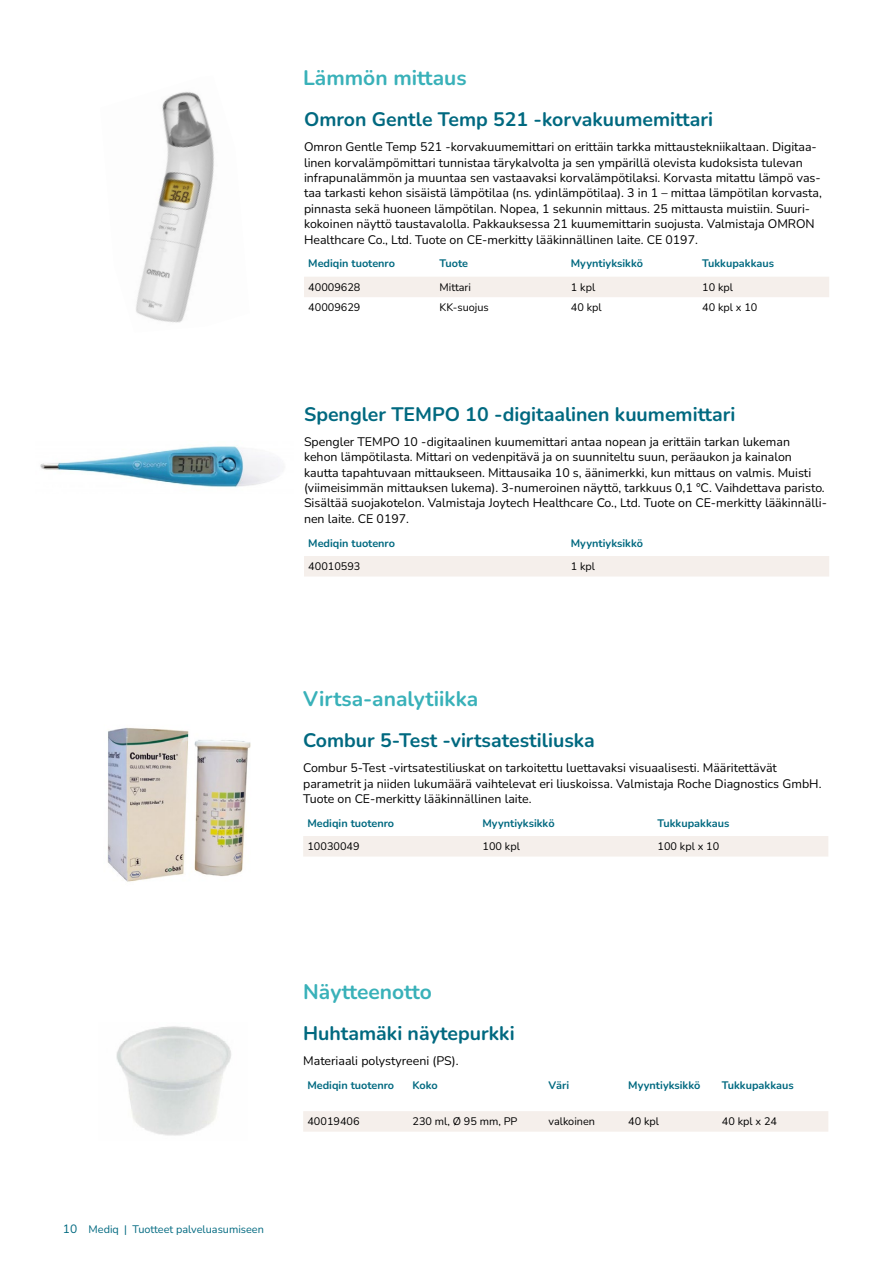
<style>
.page{position:relative;width:893px;height:1263px;background:#fff}
.page>*{position:absolute;margin:0;border:0;box-sizing:border-box;transform-origin:0 0}
.t1{font:700 21px "Nunito";color:#39b1b9}
.t2{font:700 19.5px "Nunito";color:#006980}
.t3{font:12.3px/15.3px "Nunito";color:#000}
.t4{font:700 10.8px "Nunito";color:#006980}
.t5{font:10.8px "Nunito";color:#000}
.t6{font:10.8px "Nunito";color:#006980}
.s1{font-size:12px}
</style>
<div class="page">
<div style="left:304px;top:277px;width:525px;height:20px;background:#f5efeb"></div>
<img style="left:136px;top:92px;width:78px;height:231px">
<img style="left:40px;top:446px;width:240px;height:42px">
<div style="left:304px;top:556px;width:525px;height:20px;background:#f5efeb"></div>
<img style="left:107px;top:727px;width:144px;height:155px">
<div style="left:303px;top:836px;width:525px;height:20px;background:#f5efeb"></div>
<div style="left:303px;top:1111px;width:525px;height:21px;background:#f5efeb"></div>
<img style="left:116px;top:1026px;width:115px;height:110px">
<h1 class="t1" style="left:303px;top:63px;width:165px">Lämmön mittaus</h1>
<h2 class="t2" style="left:304px;top:106px;width:410px">Omron Gentle Temp 521 -korvakuumemittari</h2>
<p class="t3" style="left:304px;top:139px;width:519px">Omron Gentle Temp 521 -korvakuumemittari on erittäin tarkka mittaustekniikaltaan. Digitaa&shy;linen korvalämpömittari tunnistaa tärykalvolta ja sen ympärillä olevista kudoksista tulevan infrapunalämmön ja muuntaa sen vastaavaksi korvalämpötilaksi. Korvasta mitattu lämpö vas&shy;taa tarkasti kehon sisäistä lämpötilaa (ns. ydinlämpötilaa). 3 in 1 – mittaa lämpötilan korvasta, pinnasta sekä huoneen lämpötilan. Nopea, 1 sekunnin mittaus. 25 mittausta muistiin. Suuri&shy;kokoinen näyttö taustavalolla. Pakkauksessa 21 kuumemittarin suojusta. Valmistaja OMRON Healthcare Co., Ltd. Tuote on CE-merkitty lääkinnällinen laite. CE 0197.</p>
<p class="t4" style="left:308px;top:256px;width:88px">Mediqin tuotenro</p>
<p class="t4" style="left:440px;top:256px;width:30px">Tuote</p>
<p class="t4" style="left:571px;top:256px;width:74px">Myyntiyksikkö</p>
<p class="t4" style="left:702px;top:256px;width:73px">Tukkupakkaus</p>
<p class="t5" style="left:308px;top:280px;width:54px">40009628</p>
<p class="t5" style="left:440px;top:280px;width:33px">Mittari</p>
<p class="t5" style="left:571px;top:280px;width:26px">1 kpl</p>
<p class="t5" style="left:702px;top:280px;width:32px">10 kpl</p>
<p class="t5" style="left:308px;top:300px;width:54px">40009629</p>
<p class="t5" style="left:440px;top:300px;width:51px">KK-suojus</p>
<p class="t5" style="left:571px;top:300px;width:32px">40 kpl</p>
<p class="t5" style="left:702px;top:300px;width:57px">40 kpl x 10</p>
<h2 class="t2" style="left:304px;top:400px;width:433px">Spengler TEMPO 10 -digitaalinen kuumemittari</h2>
<p class="t3" style="left:304px;top:434px;width:524px">Spengler TEMPO 10 -digitaalinen kuumemittari antaa nopean ja erittäin tarkan lukeman<br>kehon lämpötilasta. Mittari on vedenpitävä ja on suunniteltu suun, peräaukon ja kainalon kautta tapahtuvaan mittaukseen. Mittausaika 10 s, äänimerkki, kun mittaus on valmis. Muisti (viimeisimmän mittauksen lukema). 3-numeroinen näyttö, tarkkuus 0,1 °C. Vaihdettava paristo.<br>Sisältää suojakotelon. Valmistaja Joytech Healthcare Co., Ltd. Tuote on CE-merkitty lääkinnälli&shy;nen laite. CE 0197.</p>
<p class="t4" style="left:308px;top:535px;width:88px">Mediqin tuotenro</p>
<p class="t4" style="left:571px;top:535px;width:74px">Myyntiyksikkö</p>
<p class="t5" style="left:308px;top:559px;width:54px">40010593</p>
<p class="t5" style="left:571px;top:559px;width:26px">1 kpl</p>
<h1 class="t1" style="left:303px;top:684px;width:177px">Virtsa-analytiikka</h1>
<h2 class="t2" style="left:303px;top:727px;width:293px">Combur 5-Test -virtsatestiliuska</h2>
<p class="t3" style="left:303px;top:760px;width:520px">Combur 5-Test -virtsatestiliuskat on tarkoitettu luettavaksi visuaalisesti. Määritettävät parametrit ja niiden lukumäärä vaihtelevat eri liuskoissa. Valmistaja Roche Diagnostics GmbH.<br>Tuote on CE-merkitty lääkinnällinen laite.</p>
<p class="t4" style="left:307px;top:815px;width:88px">Mediqin tuotenro</p>
<p class="t4" style="left:482px;top:815px;width:74px">Myyntiyksikkö</p>
<p class="t4" style="left:658px;top:815px;width:73px">Tukkupakkaus</p>
<p class="t5" style="left:307px;top:839px;width:54px">10030049</p>
<p class="t5" style="left:482px;top:839px;width:39px">100 kpl</p>
<p class="t5" style="left:658px;top:839px;width:63px">100 kpl x 10</p>
<p class="t6" style="left:63px;top:1222px;width:202px"><span class="s1">10</span> Mediq | Tuotteet palveluasumiseen</p>
<h1 class="t1" style="left:303px;top:977px;width:130px">Näytteenotto</h1>
<h2 class="t2" style="left:303px;top:1020px;width:213px">Huhtamäki näytepurkki</h2>
<p class="t3" style="left:303px;top:1053px;width:157px">Materiaali polystyreeni (PS).</p>
<p class="t4" style="left:307px;top:1078px;width:88px">Mediqin tuotenro</p>
<p class="t4" style="left:412px;top:1078px;width:27px">Koko</p>
<p class="t4" style="left:549px;top:1078px;width:22px">Väri</p>
<p class="t4" style="left:628px;top:1078px;width:74px">Myyntiyksikkö</p>
<p class="t4" style="left:722px;top:1078px;width:73px">Tukkupakkaus</p>
<p class="t5" style="left:307px;top:1114px;width:54px">40019406</p>
<p class="t5" style="left:412px;top:1114px;width:106px">230 ml, Ø 95 mm, PP</p>
<p class="t5" style="left:549px;top:1114px;width:48px">valkoinen</p>
<p class="t5" style="left:628px;top:1114px;width:32px">40 kpl</p>
<p class="t5" style="left:722px;top:1114px;width:57px">40 kpl x 24</p>
</div>
